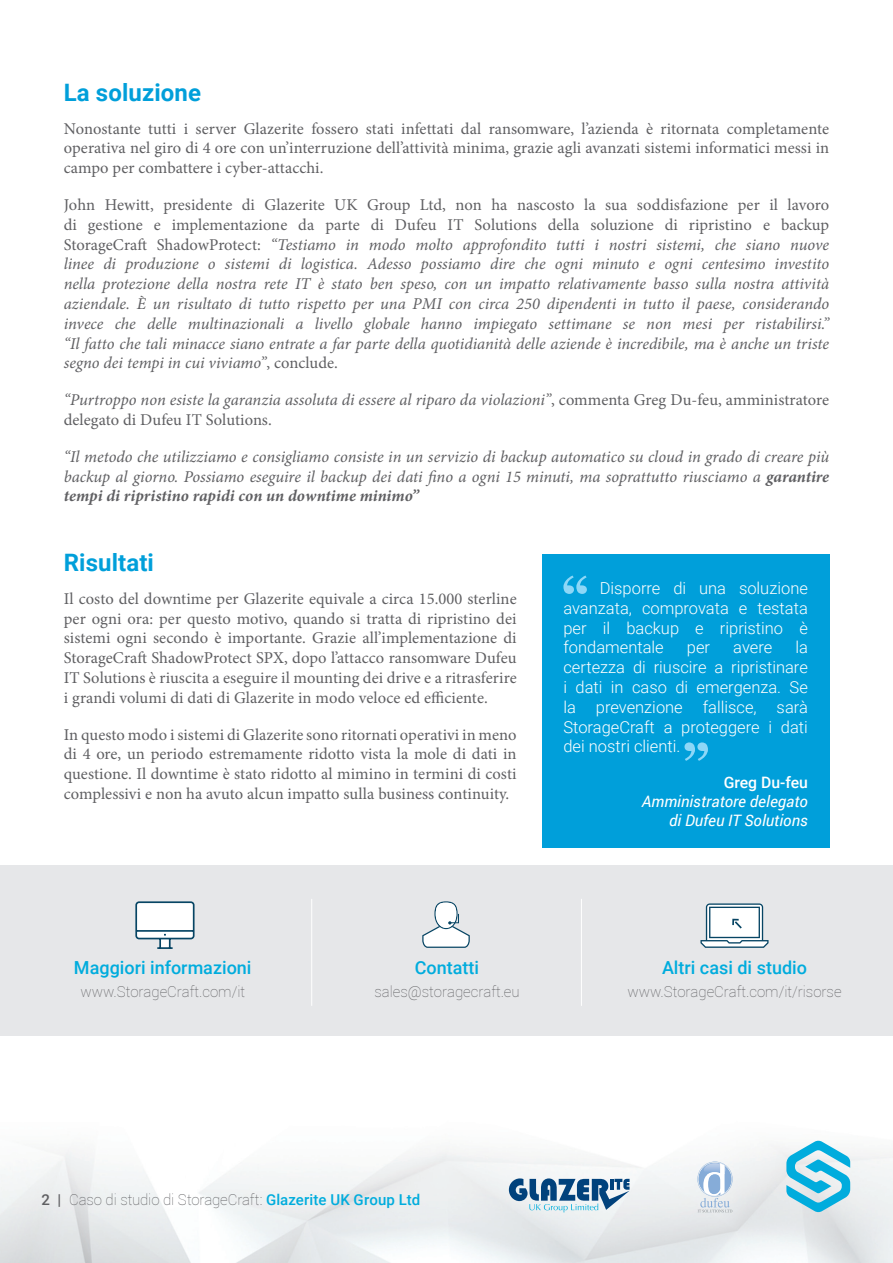
<style>
.page{position:relative;width:893px;height:1263px;background:#fff}
.page>*{position:absolute;margin:0;border:0;box-sizing:border-box;transform-origin:0 0}
.t1{font:700 24px "Roboto";letter-spacing:.005em;color:#009fda}
.t2{font:500 18px "Roboto";color:#00acdd}
.t3{font:italic 16.5px/19.8px "Minion Pro";letter-spacing:-.005em;color:#5f5f62;text-align:justify}
.t4{font:16.5px/19.8px "Minion Pro";letter-spacing:.005em;color:#5f5f62;text-align:justify}
.t5{font:300 16.5px/19.8px "Roboto";color:#fff;text-align:justify}
.t6{font:italic 15.75px/18.9px "Roboto";color:#fff;text-align:right}
.t7{font:500 15.75px "Roboto";color:#fff}
.t8{font:100 15px "Roboto";color:#5f5f62}
.s1{font-style:normal}
.s2{font-weight:700}
.s3{font-weight:500}
.s4{font-weight:500;color:#00acdd}
</style>
<div class="page">
<svg style="left:786px;top:1140px;width:64px;height:72px"></svg>
<svg style="left:697px;top:1161px;width:36px;height:51px"></svg>
<svg style="left:509px;top:1178px;width:121px;height:34px"></svg>
<div style="left:542px;top:554px;width:287px;height:293px;background:#009fda"></div>
<svg style="left:563px;top:575px;width:24px;height:19px"></svg>
<svg style="left:684px;top:742px;width:24px;height:19px"></svg>
<div style="left:0;top:865px;width:893px;height:170px;background:#e6e7e9"></div>
<svg style="left:135px;top:901px;width:60px;height:48px"></svg>
<hr style="left:311px;top:899px;width:1px;height:107px;background:#fff">
<hr style="left:581px;top:899px;width:1px;height:107px;background:#fff">
<svg style="left:422px;top:901px;width:48px;height:47px"></svg>
<svg style="left:700px;top:903px;width:69px;height:45px;background:#cad6dd"></svg>
<h1 class="t1" style="left:64px;top:76px;width:139px">La soluzione</h1>
<p class="t4" style="left:64px;top:118px;width:767px">Nonostante tutti i server Glazerite fossero stati infettati dal ransomware, l’azienda è ritornata completamente operativa nel giro di 4 ore con un’interruzione dell’attività minima, grazie agli avanzati sistemi informatici messi in campo per combattere i cyber-attacchi.</p>
<p class="t3" style="left:64px;top:195px;width:767px"><span class="s1">John Hewitt, presidente di Glazerite UK Group Ltd, non ha nascosto la sua soddisfazione per il lavoro di gestione e implementazione da parte di Dufeu IT Solutions della soluzione di ripristino e backup StorageCraft ShadowProtect:</span> “Testiamo in modo molto approfondito tutti i nostri sistemi, che siano nuove linee di produzione o sistemi di logistica. Adesso possiamo dire che ogni minuto e ogni centesimo investito nella protezione della nostra rete IT è stato ben speso, con un impatto relativamente basso sulla nostra attività aziendale. È un risultato di tutto rispetto per una PMI con circa 250 dipendenti in tutto il paese, considerando invece che delle multinazionali a livello globale hanno impiegato settimane se non mesi per ristabilirsi.” “Il fatto che tali minacce siano entrate a far parte della quotidianità delle aziende è incredibile, ma è anche un triste segno dei tempi in cui viviamo”<span class="s1">, conclude.</span></p>
<p class="t3" style="left:64px;top:390px;width:767px">“Purtroppo non esiste la garanzia assoluta di essere al riparo da violazioni”<span class="s1">, commenta Greg Du-feu, amministratore delegato di Dufeu IT Solutions.</span></p>
<p class="t3" style="left:64px;top:447px;width:767px">“Il metodo che utilizziamo e consigliamo consiste in un servizio di backup automatico su cloud in grado di creare più backup al giorno. Possiamo eseguire il backup dei dati fino a ogni 15 minuti, ma soprattutto riusciamo a <span class="s2">garantire tempi di ripristino rapidi con un downtime minimo”</span></p>
<h1 class="t1" style="left:64px;top:546px;width:92px">Risultati</h1>
<p class="t4" style="left:64px;top:589px;width:454px">Il costo del downtime per Glazerite equivale a circa 15.000 sterline per ogni ora: per questo motivo, quando si tratta di ripristino dei sistemi ogni secondo è importante. Grazie all’implementazione di StorageCraft ShadowProtect SPX, dopo l’attacco ransomware Dufeu IT Solutions è riuscita a eseguire il mounting dei drive e a ritrasferire i grandi volumi di dati di Glazerite in modo veloce ed efficiente.</p>
<p class="t4" style="left:64px;top:724px;width:454px">In questo modo i sistemi di Glazerite sono ritornati operativi in meno di 4 ore, un periodo estremamente ridotto vista la mole di dati in questione. Il downtime è stato ridotto al mimino in termini di costi complessivi e non ha avuto alcun impatto sulla business continuity.</p>
<p class="t5" style="left:563px;top:577px;width:246px;text-indent:36px">Disporre di una soluzione avanzata, comprovata e testata per il backup e ripristino è fondamentale</p>
<p class="t5" style="left:563px;top:637px;width:246px;text-indent:232px">la certezza di riuscire a ripristinare i dati in caso di emergenza. Se la prevenzione fallisce, sarà StorageCraft a proteggere i dati dei nostri clienti.</p>
<p class="t7" style="left:724px;top:772px;width:86px">Greg Du-feu</p>
<p class="t6" style="left:642px;top:791px;width:168px">Amministratore delegato di Dufeu IT Solutions</p>
<p class="t5" style="left:687px;top:637px;width:25px">per</p>
<p class="t5" style="left:733px;top:637px;width:41px">avere</p>
<p class="t2" style="left:74px;top:955px;width:179px">Maggiori informazioni</p>
<p class="t8" style="left:80px;top:981px;width:166px">www.StorageCraft.com/it</p>
<p class="t2" style="left:415px;top:955px;width:66px">Contatti</p>
<p class="t8" style="left:374px;top:981px;width:147px">sales@storagecraft.eu</p>
<p class="t2" style="left:662px;top:955px;width:146px">Altri casi di studio</p>
<p class="t8" style="left:627px;top:981px;width:216px">www.StorageCraft.com/it/risorse</p>
<p class="t8" style="left:41px;top:1190px;width:380px"><span class="s3">2 |</span> Caso di studio di StorageCraft: <span class="s4">Glazerite UK Group Ltd</span></p>
</div>
